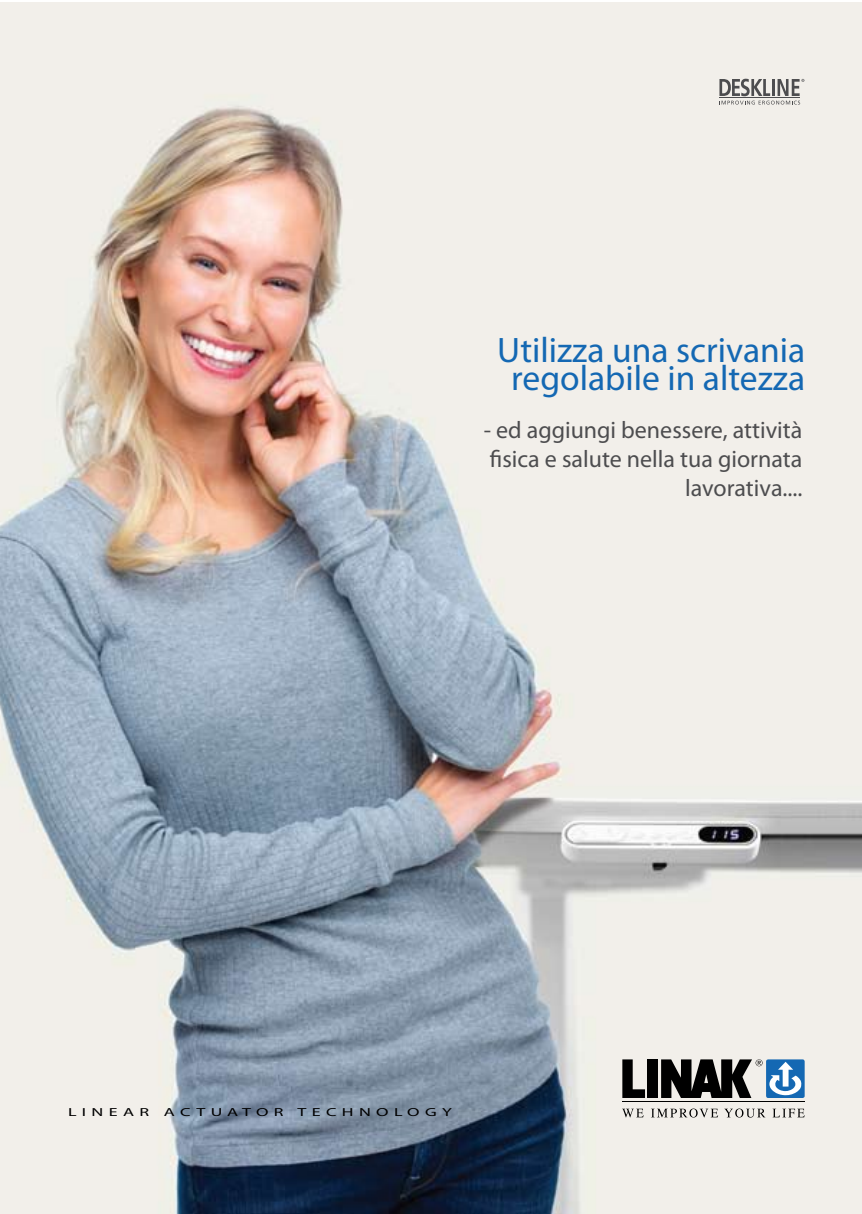
<style>
.page{position:relative;width:862px;height:1214px;background:#fff}
.page>*{position:absolute;margin:0;border:0;box-sizing:border-box;transform-origin:0 0}
.t1{font:35.6px/28px "Myriad Pro";color:#1468b3;text-align:center}
.t2{font:24px/28.8px "Myriad Pro";color:#4d4d4f;text-align:right}
.t3{font:11.6px "Myriad Pro";letter-spacing:.3em;color:#000;scale:1.54 1}
</style>
<div class="page">
<img style="left:0;top:3px;width:862px;height:1210px">
<svg style="left:719px;top:79px;width:85px;height:26px;background:#afaeab"></svg>
<svg style="left:622px;top:1059px;width:23px;height:38px"></svg>
<div style="left:647px;top:1059px;width:10px;height:38px;background:#000"></div>
<svg style="left:622px;top:1108px;width:21px;height:9px"></svg>
<svg style="left:651px;top:1108px;width:67px;height:9px"></svg>
<svg style="left:724px;top:1108px;width:41px;height:9px"></svg>
<svg style="left:772px;top:1108px;width:32px;height:9px"></svg>
<hr style="left:622px;top:1101px;width:182px;height:1px;background:#000">
<svg style="left:661px;top:1059px;width:143px;height:38px;background:#566571"></svg>
<h1 class="t1" style="left:497px;top:336px;width:309px">Utilizza una scrivania regolabile in altezza</h1>
<p class="t2" style="left:484px;top:415px;width:320px">- ed aggiungi benessere, attività fisica e salute nella tua giornata lavorativa....</p>
<p class="t3" style="left:68px;top:1105px;width:251px">LINEAR ACTUATOR TECHNOLOGY</p>
</div>
